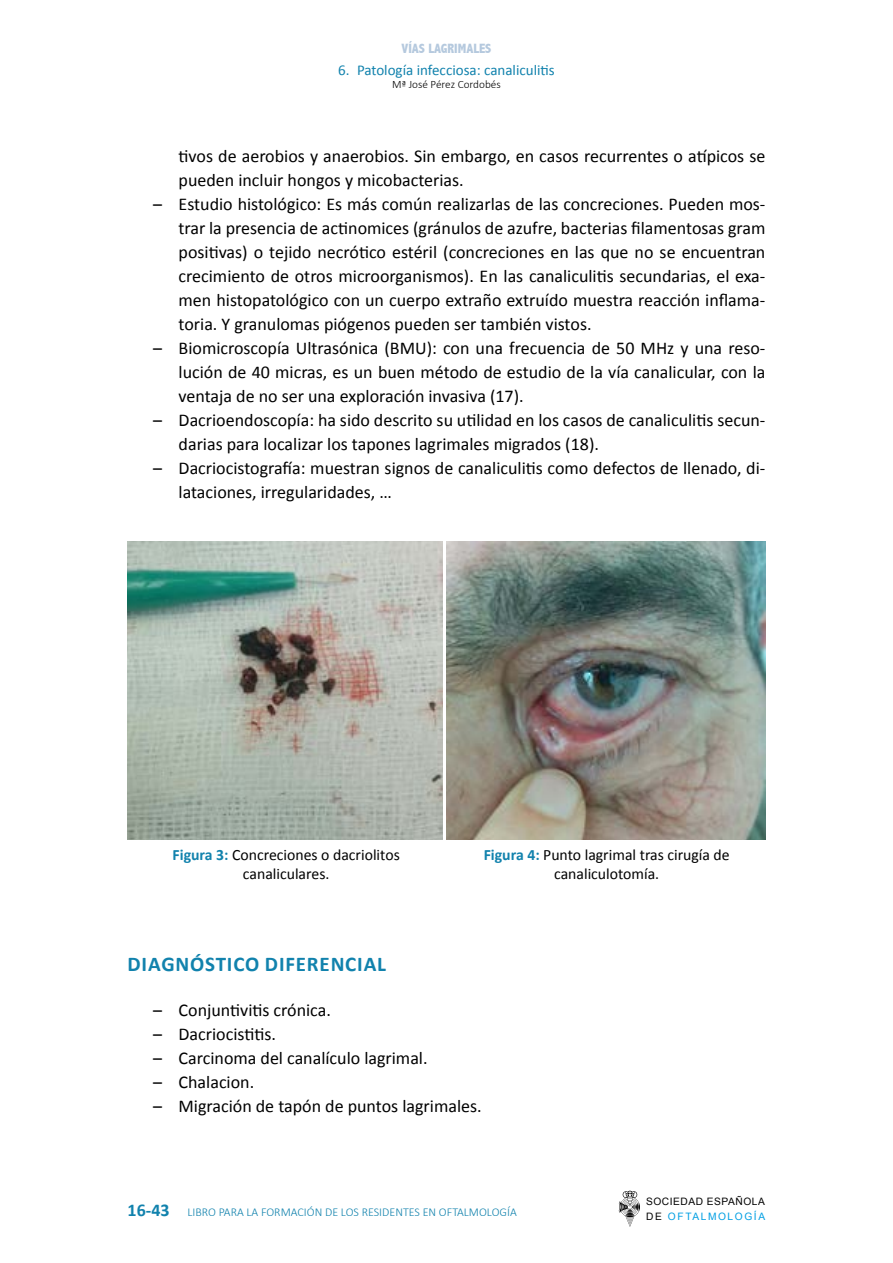
<style>
.page{position:relative;width:893px;height:1263px;background:#fff}
.page>*{position:absolute;margin:0;border:0;box-sizing:border-box;transform-origin:0 0}
.t1{font:700 21px "Calibri";letter-spacing:.04em;color:#1182ad}
.t2{font:18px/24px "Calibri";color:#000}
.t3{font:15.75px/19.5px "Calibri";color:#000;text-align:center}
.t4{font:15px "Calibri";color:#1182ad}
.t5{font:800 condensed 13.5px "Abadi";color:#b5c9de}
.t6{font:300 12px "Calibri";color:#1182ad}
.t7{font:300 11.25px "Calibri";color:#000}
.t8{font:10.2px/14.1px "Arial";letter-spacing:.05em;color:#000}
.s1{font-weight:700;color:#1182ad}
.s2{font-weight:700;font-size:18px}
.s3{color:#009fe3}
</style>
<div class="page">
<svg style="left:619px;top:1191px;width:21px;height:36px"></svg>
<img style="left:128px;top:541px;width:314px;height:298px">
<img style="left:446px;top:541px;width:319px;height:298px">
<p class="t5" style="left:401px;top:40px;width:92px">VÍAS LAGRIMALES</p>
<p class="t4" style="left:338px;top:61px;width:218px">6. Patología infecciosa: canaliculitis</p>
<p class="t7" style="left:392px;top:78px;width:110px">Mª José Pérez Cordobés</p>
<p class="t2" style="left:179px;top:143px;width:588px">tivos de aerobios y anaerobios. Sin embargo, en casos recurrentes o atípicos se pueden incluir hongos y micobacterias.</p>
<p class="t2" style="left:179px;top:191px;width:588px;text-align:justify;text-indent:-26px">– Estudio histológico: Es más común realizarlas de las concreciones. Pueden mos&shy;trar la presencia de actinomices (gránulos de azufre, bacterias filamentosas gram positivas) o tejido necrótico estéril (concreciones en las que no se encuentran crecimiento de otros microorganismos). En las canaliculitis secundarias, el exa&shy;men histopatológico con un cuerpo extraño extruído muestra reacción inflama&shy;toria. Y granulomas piógenos pueden ser también vistos.</p>
<p class="t2" style="left:179px;top:335px;width:588px;text-align:justify;text-indent:-26px">– Biomicroscopía Ultrasónica (BMU): con una frecuencia de 50 MHz y una reso&shy;lución de 40 micras, es un buen método de estudio de la vía canalicular, con la ventaja de no ser una exploración invasiva (17).</p>
<p class="t2" style="left:179px;top:407px;width:588px;text-indent:-26px">– Dacrioendoscopía: ha sido descrito su utilidad en los casos de canaliculitis secun&shy;darias para localizar los tapones lagrimales migrados (18).</p>
<p class="t2" style="left:179px;top:455px;width:588px;text-indent:-26px">– Dacriocistografía: muestran signos de canaliculitis como defectos de llenado, di&shy;lataciones, irregularidades, …</p>
<p class="t3" style="left:173px;top:844px;width:229px"><span class="s1">Figura 3:</span> Concreciones o dacriolitos canaliculares.</p>
<p class="t3" style="left:484px;top:844px;width:247px"><span class="s1">Figura 4:</span> Punto lagrimal tras cirugía de canaliculotomía.</p>
<p class="t1" style="left:128px;top:951px;width:260px">DIAGNÓSTICO DIFERENCIAL</p>
<p class="t2" style="left:153px;top:997px;width:179px">– Conjuntivitis crónica.</p>
<p class="t2" style="left:153px;top:1021px;width:124px">– Dacriocistitis.</p>
<p class="t2" style="left:153px;top:1045px;width:276px">– Carcinoma del canalículo lagrimal.</p>
<p class="t2" style="left:153px;top:1069px;width:103px">– Chalacion.</p>
<p class="t2" style="left:153px;top:1093px;width:330px">– Migración de tapón de puntos lagrimales.</p>
<p class="t6" style="left:128px;top:1204px;width:391px"><span class="s2">16-43</span> LIBRO PARA LA FORMACIÓN DE LOS RESIDENTES EN OFTALMOLOGÍA</p>
<p class="t8" style="left:646px;top:1195px;width:120px">SOCIEDAD ESPAÑOLA<br>DE <span class="s3">OFTALMOLOGÍA</span></p>
</div>
